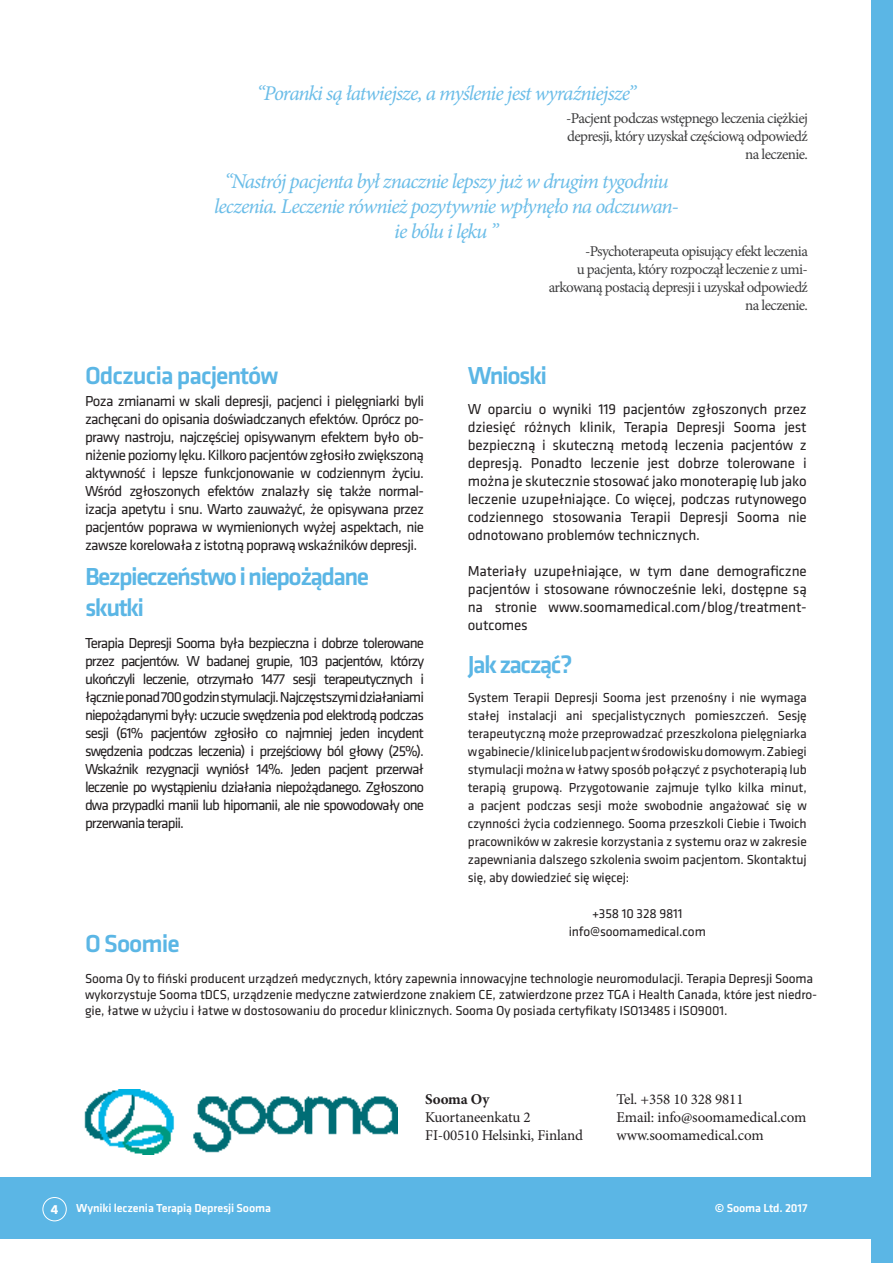
<style>
.page{position:relative;width:893px;height:1263px;background:#fff}
.page>*{position:absolute;margin:0;border:0;box-sizing:border-box;transform-origin:0 0}
.otsi{font:500 25.5px/30.6px "Klavika";letter-spacing:-.06em;color:#5bb6e5}
.otsi-2{font:500 25.5px "Klavika";letter-spacing:-.04em;color:#5bb6e5}
.otsi-3{font:italic 21px/25.2px "Minion Pro";letter-spacing:-.045em;color:#6bbde8;text-align:center}
.lei{font:15px/18px "Klavika";letter-spacing:-.01em;color:#231f20;text-align:justify}
.otsi-4{font:15px/18px "Klavika";letter-spacing:-.04em;color:#231f20;text-align:justify}
.otsi-5{font:15px/18px "Minion Pro";letter-spacing:-.04em;color:#3e3e3f;text-align:right}
.lei-2{font:15px/18px "Minion Pro";letter-spacing:-.01em;color:#231f20}
.small_ots{font:700 13.65px "Klavika";color:#fff}
.lei-3{font:13.5px/18px "Klavika";letter-spacing:-.01em;color:#231f20}
.small_ots-2{font:500 12px "Klavika";letter-spacing:-.01em;color:#fff}
.s1{font-weight:700}
</style>
<div class="page">
<div style="left:0;top:1178px;width:893px;height:61px;background:#5bb6e5"></div>
<div style="left:872px;top:0;width:21px;height:1263px;background:#5bb6e5"></div>
<img style="left:84px;top:1089px;width:313px;height:66px">
<div style="left:43px;top:1197px;width:24px;height:24px;border:1px solid #fff;border-radius:50%"></div>
<p class="otsi-3" style="left:257px;top:81px;width:381px">“Poranki są łatwiejsze, a myślenie jest wyraźniejsze”</p>
<p class="otsi-5" style="left:566px;top:109px;width:243px">-Pacjent podczas wstępnego leczenia ciężkiej depresji, który uzyskał częściową odpowiedź na leczenie.</p>
<p class="otsi-3" style="left:214px;top:169px;width:466px">“Nastrój pacjenta był znacznie lepszy już w drugim tygodniu leczenia. Leczenie również pozytywnie wpłynęło na odczuwan&shy;ie bólu i lęku ”</p>
<p class="otsi-5" style="left:549px;top:243px;width:261px">-Psychoterapeuta opisujący efekt leczenia<br>u pacjenta, który rozpoczął leczenie z umi&shy;arkowaną postacią depresji i uzyskał odpowiedź na leczenie.</p>
<p class="otsi-2" style="left:85px;top:361px;width:195px">Odczucia pacjentów</p>
<p class="otsi-4" style="left:85px;top:392px;width:341px">Poza zmianami w skali depresji, pacjenci i pielęgniarki byli zachęcani do opisania doświadczanych efektów. Oprócz po&shy;prawy nastroju, najczęściej opisywanym efektem było ob&shy;niżenie poziomy lęku. Kilkoro pacjentów zgłosiło zwiększoną aktywność i lepsze funkcjonowanie w codziennym życiu.<br>Wśród zgłoszonych efektów znalazły się także normal&shy;izacja apetytu i snu. Warto zauważyć, że opisywana przez pacjentów poprawa w wymienionych wyżej aspektach, nie zawsze korelowała z istotną poprawą wskaźników depresji.</p>
<p class="otsi" style="left:85px;top:562px;width:286px">Bezpieczeństwo i niepożądane skutki</p>
<p class="lei" style="left:85px;top:634px;width:341px">Terapia Depresji Sooma była bezpieczna i dobrze tolerowane przez pacjentów. W badanej grupie, 103 pacjentów, którzy ukończyli leczenie, otrzymało 1477 sesji terapeutycznych i łącznie ponad 700 godzin stymulacji. Najczęstszymi działaniami niepożądanymi były: uczucie swędzenia pod elektrodą podczas sesji (61% pacjentów zgłosiło co najmniej jeden incydent swędzenia podczas leczenia) i przejściowy ból głowy (25%).<br>Wskaźnik rezygnacji wyniósł 14%. Jeden pacjent przerwał leczenie po wystąpieniu działania niepożądanego. Zgłoszono dwa przypadki manii lub hipomanii, ale nie spowodowały one przerwania terapii.</p>
<p class="otsi" style="left:85px;top:928px;width:96px">O Soomie</p>
<p class="otsi" style="left:468px;top:360px;width:81px">Wnioski</p>
<p class="lei" style="left:468px;top:400px;width:341px">W oparciu o wyniki 119 pacjentów zgłoszonych przez dziesięć różnych klinik, Terapia Depresji Sooma jest bezpieczną i skuteczną metodą leczenia pacjentów z depresją. Ponadto leczenie jest dobrze tolerowane i można je skutecznie stosować jako monoterapię lub jako leczenie uzupełniające. Co więcej, podczas rutynowego codziennego stosowania Terapii Depresji Sooma nie odnotowano problemów technicznych.</p>
<p class="lei" style="left:468px;top:562px;width:341px">Materiały uzupełniające, w tym dane demograficzne pacjentów i stosowane równocześnie leki, dostępne są na stronie www.soomamedical.com/blog/treatment&shy;outcomes</p>
<p class="otsi" style="left:468px;top:650px;width:106px">Jak zacząć?</p>
<p class="lei-3" style="left:468px;top:689px;width:341px;text-align:justify">System Terapii Depresji Sooma jest przenośny i nie wymaga stałej instalacji ani specjalistycznych pomieszczeń. Sesję terapeutyczną może przeprowadzać przeszkolona pielęgniarka w gabinecie/klinice lub pacjent w środowisku domowym. Zabiegi stymulacji można w łatwy sposób połączyć z psychoterapią lub terapią grupową. Przygotowanie zajmuje tylko kilka minut, a pacjent podczas sesji może swobodnie angażować się w czynności życia codziennego. Sooma przeszkoli Ciebie i Twoich pracowników w zakresie korzystania z systemu oraz w zakresie zapewniania dalszego szkolenia swoim pacjentom. Skontaktuj się, aby dowiedzieć się więcej:</p>
<p class="lei-3" style="left:592px;top:905px;width:92px">+358 10 328 9811</p>
<p class="lei-3" style="left:569px;top:923px;width:139px">info@soomamedical.com</p>
<p class="lei-3" style="left:85px;top:970px;width:733px;line-height:16.2px">Sooma Oy to fiński producent urządzeń medycznych, który zapewnia innowacyjne technologie neuromodulacji. Terapia Depresji Sooma wykorzystuje Sooma tDCS, urządzenie medyczne zatwierdzone znakiem CE, zatwierdzone przez TGA i Health Canada, które jest niedro&shy;gie, łatwe w użyciu i łatwe w dostosowaniu do procedur klinicznych. Sooma Oy posiada certyfikaty ISO13485 i ISO9001.</p>
<p class="lei-2" style="left:425px;top:1090px;width:159px"><span class="s1">Sooma Oy<br></span>Kuortaneenkatu 2<br>FI-00510 Helsinki, Finland</p>
<p class="lei-2" style="left:617px;top:1090px;width:191px">Tel. +358 10 328 9811<br>Email: info@soomamedical.com www.soomamedical.com</p>
<p class="small_ots" style="left:51px;top:1201px;width:9px">4</p>
<p class="small_ots-2" style="left:715px;top:1202px;width:94px">© Sooma Ltd. 2017</p>
<p class="small_ots-2" style="left:76px;top:1202px;width:196px">Wyniki leczenia Terapią Depresji Sooma</p>
</div>
